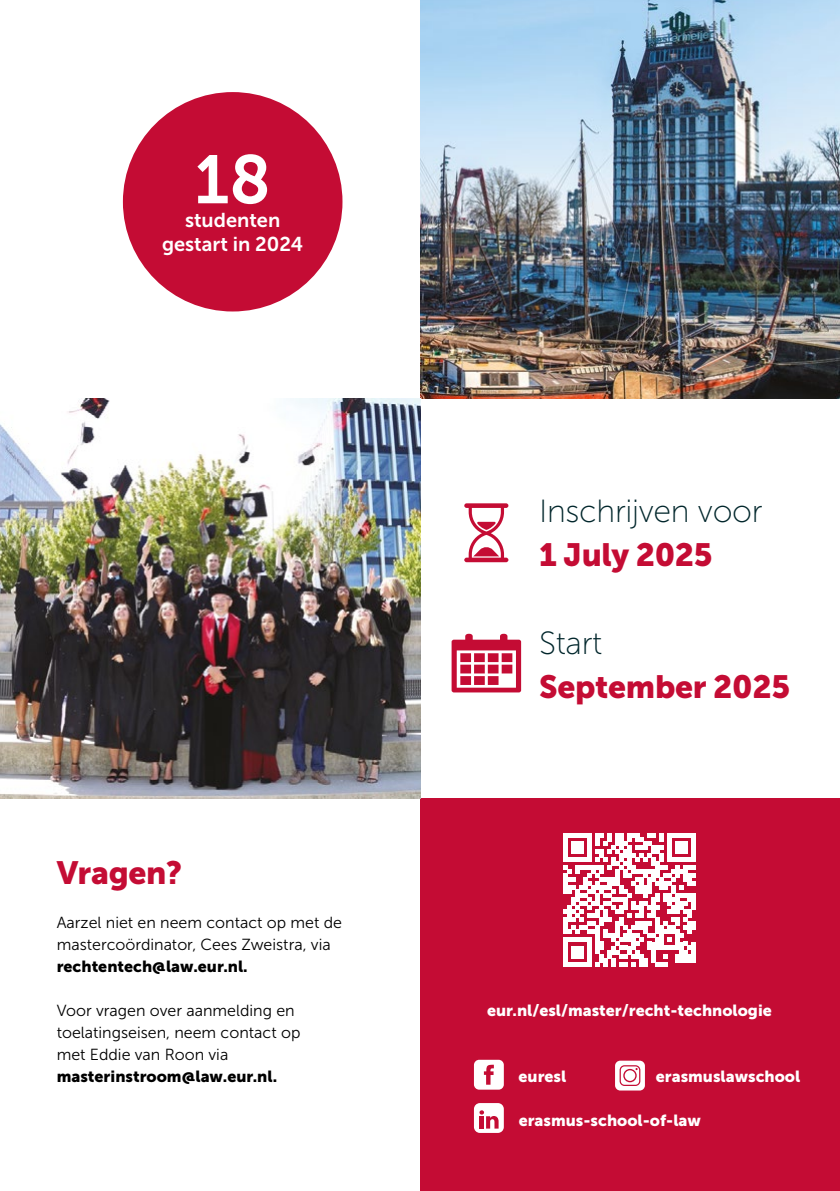
<style>
.page{position:relative;width:840px;height:1191px;background:#fff}
.page>*{position:absolute;margin:0;border:0;box-sizing:border-box;transform-origin:0 0}
.t1{font:68px "Museo Sans 700";color:#fff}
.t2{font:32px "Museo Sans 900";letter-spacing:-.01em;color:#c40c34}
.t3{font:32px "Museo Sans 100";letter-spacing:-.01em;color:#00262b}
.t4{font:20px/24px "Museo Sans 700";color:#fff;text-align:center}
.t5{font:16px/22px "Museo Sans 300";color:#000}
.t6{font:16px "Museo Sans 900";color:#fff}
.t7{font:16px "Museo Sans 900";color:#000}
</style>
<div class="page">
<img style="left:420px;top:0;width:419px;height:399px">
<div style="left:420px;top:798px;width:419px;height:393px;background:#c40c34"></div>
<img style="left:0;top:399px;width:420px;height:399px">
<svg style="left:563px;top:833px;width:132px;height:133px"></svg>
<div style="left:473px;top:1059px;width:30px;height:30px;background:#fff;border-radius:5px"></div>
<svg style="left:483px;top:1064px;width:10px;height:20px"></svg>
<div style="left:473px;top:1103px;width:30px;height:30px;background:#fff;border-radius:6px"></div>
<svg style="left:479px;top:1110px;width:19px;height:18px"></svg>
<div style="left:614px;top:1060px;width:30px;height:30px;background:#fff;border-radius:5px"></div>
<svg style="left:619px;top:1065px;width:21px;height:21px"></svg>
<svg style="left:464px;top:503px;width:44px;height:59px"></svg>
<svg style="left:451px;top:634px;width:70px;height:58px"></svg>
<div style="left:123px;top:92px;width:219px;height:219px;background:#c40c34;border-radius:50%"></div>
<h1 class="t1" style="left:194px;top:142px;width:78px">18</h1>
<p class="t4" style="left:162px;top:208px;width:143px">studenten gestart in 2024</p>
<h2 class="t2" style="left:57px;top:854px;width:127px">Vragen?</h2>
<p class="t5" style="left:57px;top:911px;width:287px">Aarzel niet en neem contact op met de mastercoördinator, Cees Zweistra, via</p>
<p class="t7" style="left:57px;top:957px;width:192px">rechtentech@law.eur.nl.</p>
<p class="t5" style="left:57px;top:999px;width:245px">Voor vragen over aanmelding en toelatingseisen, neem contact op met Eddie van Roon via</p>
<p class="t7" style="left:57px;top:1067px;width:222px">masterinstroom@law.eur.nl.</p>
<h2 class="t3" style="left:539px;top:494px;width:225px">Inschrijven voor</h2>
<h2 class="t2" style="left:539px;top:536px;width:175px">1 July 2025</h2>
<h2 class="t3" style="left:539px;top:626px;width:65px">Start</h2>
<h2 class="t2" style="left:539px;top:668px;width:252px">September 2025</h2>
<p class="t6" style="left:487px;top:1001px;width:286px">eur.nl/esl/master/recht-technologie</p>
<p class="t6" style="left:518px;top:1067px;width:49px">euresl</p>
<p class="t6" style="left:518px;top:1111px;width:184px">erasmus-school-of-law</p>
<p class="t6" style="left:655px;top:1067px;width:146px">erasmuslawschool</p>
</div>
